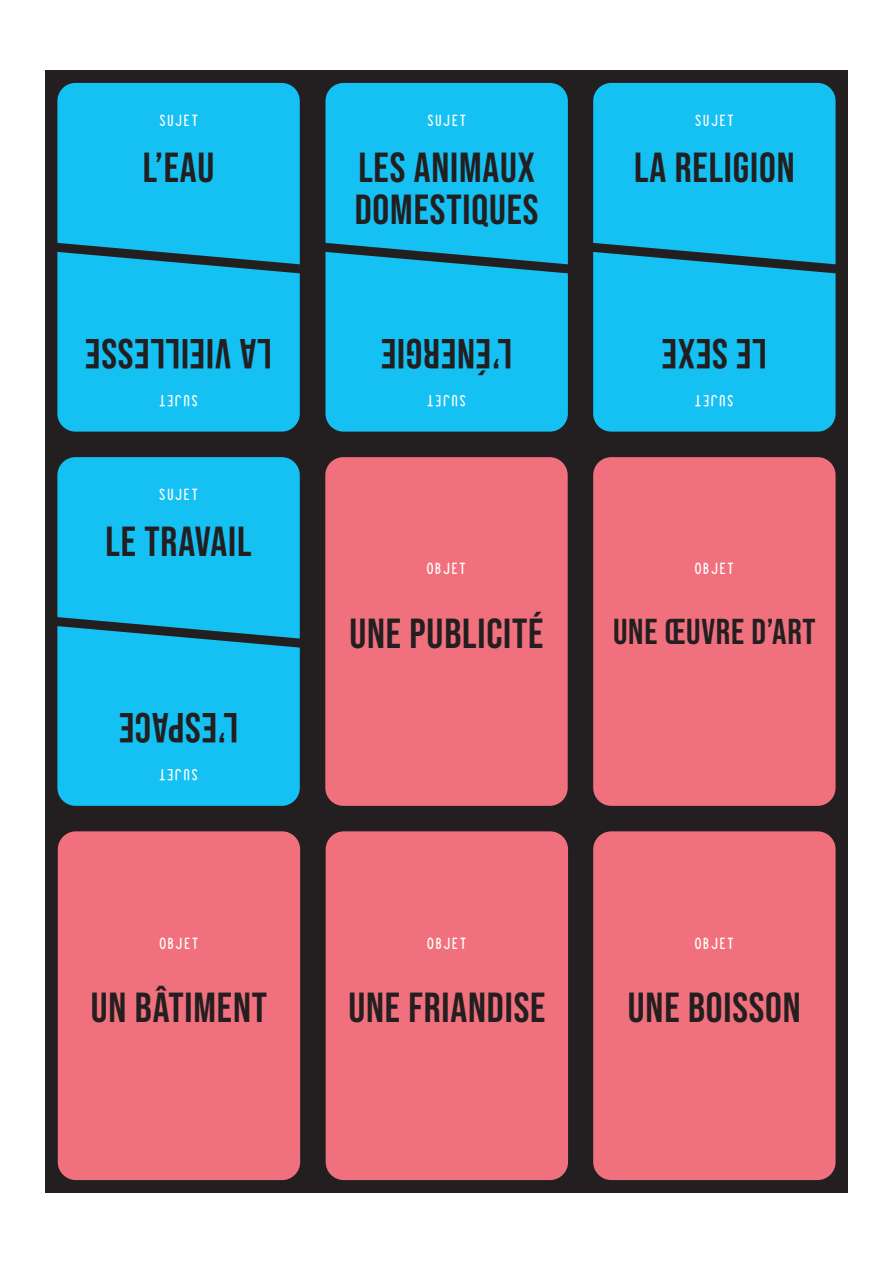
<style>
.page{position:relative;width:893px;height:1263px;background:#fff}
.page>*{position:absolute;margin:0;border:0;box-sizing:border-box;transform-origin:0 0}
.t1{font:42px/42px "Bebas Neue";letter-spacing:.02em;color:#231f20}
.t2{font:36px "Bebas Neue";letter-spacing:.02em;color:#231f20}
.t3{font:700 18px "Typewriter Condensed";color:#fff}
</style>
<div class="page">
<div style="left:45px;top:70px;width:268px;height:374px;background:#231f20"></div>
<div style="left:57px;top:83px;width:243px;height:349px;background:#15c0f2;border-radius:18px"></div>
<div style="left:313px;top:70px;width:268px;height:374px;background:#231f20"></div>
<div style="left:325px;top:83px;width:243px;height:349px;background:#15c0f2;border-radius:18px"></div>
<div style="left:580px;top:70px;width:268px;height:374px;background:#231f20"></div>
<div style="left:593px;top:83px;width:243px;height:349px;background:#15c0f2;border-radius:18px"></div>
<div style="left:45px;top:444px;width:268px;height:375px;background:#231f20"></div>
<div style="left:57px;top:457px;width:243px;height:349px;background:#15c0f2;border-radius:18px"></div>
<div style="left:313px;top:444px;width:267px;height:375px;background:#231f20"></div>
<div style="left:325px;top:457px;width:243px;height:349px;background:#f1707d;border-radius:18px"></div>
<div style="left:580px;top:444px;width:268px;height:375px;background:#231f20"></div>
<div style="left:593px;top:457px;width:243px;height:349px;background:#f1707d;border-radius:18px"></div>
<div style="left:580px;top:819px;width:268px;height:374px;background:#231f20"></div>
<div style="left:593px;top:831px;width:243px;height:349px;background:#f1707d;border-radius:18px"></div>
<div style="left:313px;top:819px;width:268px;height:374px;background:#231f20"></div>
<div style="left:326px;top:831px;width:242px;height:349px;background:#f1707d;border-radius:18px"></div>
<div style="left:45px;top:819px;width:268px;height:374px;background:#231f20"></div>
<div style="left:58px;top:831px;width:242px;height:349px;background:#f1707d;border-radius:18px"></div>
<svg style="left:57px;top:237px;width:779px;height:42px"></svg>
<svg style="left:57px;top:611px;width:243px;height:42px"></svg>
<p class="t3" style="left:158px;top:107px;width:42px">SUJET</p>
<p class="t3" style="left:426px;top:107px;width:42px">SUJET</p>
<p class="t3" style="left:694px;top:107px;width:42px">SUJET</p>
<p class="t1" style="left:143px;top:146px;width:73px">L’EAU</p>
<p class="t1" style="left:355px;top:146px;width:185px">LES ANIMAUX<br>DOMESTIQUES</p>
<p class="t1" style="left:634px;top:146px;width:162px">LA RELIGION</p>
<p class="t1" style="left:272px;top:375px;width:188px;rotate:-180deg">LA VIEILLESSE</p>
<p class="t1" style="left:512px;top:375px;width:133px;rotate:-180deg">L’ÉNERGIE</p>
<p class="t1" style="left:767px;top:375px;width:106px;rotate:-180deg">LE SEXE</p>
<p class="t3" style="left:199px;top:413px;width:42px;rotate:-180deg">SUJET</p>
<p class="t3" style="left:467px;top:413px;width:42px;rotate:-180deg">SUJET</p>
<p class="t3" style="left:735px;top:413px;width:42px;rotate:-180deg">SUJET</p>
<p class="t3" style="left:158px;top:482px;width:42px">SUJET</p>
<p class="t1" style="left:106px;top:520px;width:148px">LE TRAVAIL</p>
<p class="t1" style="left:238px;top:749px;width:120px;rotate:-180deg">L’ESPACE</p>
<p class="t3" style="left:199px;top:787px;width:42px;rotate:-180deg">SUJET</p>
<p class="t3" style="left:426px;top:556px;width:42px">OBJET</p>
<p class="t3" style="left:694px;top:556px;width:42px">OBJET</p>
<p class="t1" style="left:349px;top:612px;width:196px">UNE PUBLICITÉ</p>
<p class="t2" style="left:613px;top:611px;width:204px">UNE ŒUVRE D’ART</p>
<p class="t3" style="left:159px;top:930px;width:42px">OBJET</p>
<p class="t3" style="left:427px;top:930px;width:42px">OBJET</p>
<p class="t3" style="left:694px;top:930px;width:42px">OBJET</p>
<p class="t1" style="left:91px;top:986px;width:178px">UN BÂTIMENT</p>
<p class="t1" style="left:348px;top:986px;width:199px">UNE FRIANDISE</p>
<p class="t1" style="left:628px;top:986px;width:174px">UNE BOISSON</p>
</div>
